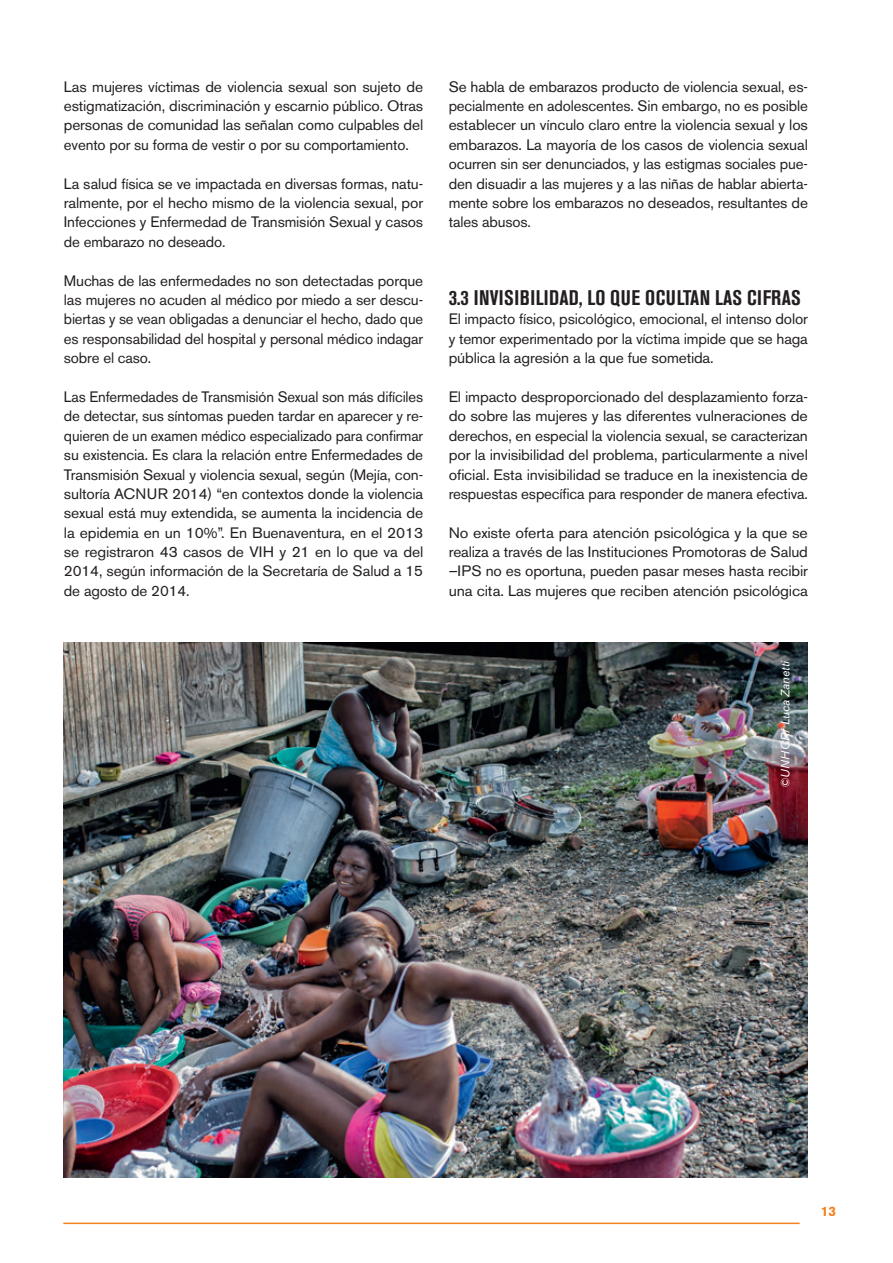
<style>
.page{position:relative;width:893px;height:1263px;background:#fff}
.page>*{position:absolute;margin:0;border:0;box-sizing:border-box;transform-origin:0 0}
.t1{font:700 condensed 21px "Akzidenz Grotesk BE";letter-spacing:.02em;color:#231f20}
.t2{font:15px/19.4px "Akzidenz Grotesk BE";letter-spacing:-.01em;color:#231f20;text-align:justify}
.t3{font:15px/19.4px "Akzidenz Grotesk BE";letter-spacing:-.01em;color:#231f20;text-align:justify;scale:1.04 1}
.t4{font:15px/19.4px "Akzidenz Grotesk BE";letter-spacing:-.01em;color:#231f20;text-align:justify;scale:1.06 1}
.t5{font:700 13.5px "Akzidenz Grotesk BE";color:#f58220}
.t6{font:italic 12px "Akzidenz Grotesk BE";color:#fff}
</style>
<div class="page">
<hr style="left:63px;top:1222px;width:737px;height:2px;background:#f58220">
<img style="left:64px;top:643px;width:744px;height:535px">
<p class="t2" style="left:64px;top:77px;width:361px">Las mujeres víctimas de violencia sexual son sujeto de estigmatización, discriminación y escarnio público. Otras personas de comunidad las señalan como culpables del evento por su forma de vestir o por su comportamiento.</p>
<p class="t2" style="left:64px;top:174px;width:361px">La salud física se ve impactada en diversas formas, natu&shy;ralmente, por el hecho mismo de la violencia sexual, por Infecciones y Enfermedad de Transmisión Sexual y casos de embarazo no deseado.</p>
<p class="t2" style="left:64px;top:271px;width:361px">Muchas de las enfermedades no son detectadas porque las mujeres no acuden al médico por miedo a ser descu&shy;biertas y se vean obligadas a denunciar el hecho, dado que es responsabilidad del hospital y personal médico indagar sobre el caso.</p>
<p class="t2" style="left:64px;top:387px;width:361px">Las Enfermedades de Transmisión Sexual son más difíciles de detectar, sus síntomas pueden tardar en aparecer y re&shy;quieren de un examen médico especializado para confirmar su existencia. Es clara la relación entre Enfermedades de Transmisión Sexual y violencia sexual, según (Mejía, con&shy;sultoría ACNUR 2014) “en contextos donde la violencia sexual está muy extendida, se aumenta la incidencia de la epidemia en un 10%”. En Buenaventura, en el 2013 se registraron 43 casos de VIH y 21 en lo que va del 2014, según información de la Secretaría de Salud a 15 de agosto de 2014.</p>
<p class="t2" style="left:449px;top:77px;width:361px">Se habla de embarazos producto de violencia sexual, es&shy;pecialmente en adolescentes. Sin embargo, no es posible establecer un vínculo claro entre la violencia sexual y los embarazos. La mayoría de los casos de violencia sexual ocurren sin ser denunciados, y las estigmas sociales pue&shy;den disuadir a las mujeres y a las niñas de hablar abierta&shy;mente sobre los embarazos no deseados, resultantes de tales abusos.</p>
<h1 class="t1" style="left:449px;top:286px;width:353px">3.3 INVISIBILIDAD, LO QUE OCULTAN LAS CIFRAS</h1>
<p class="t2" style="left:449px;top:309px;width:361px">El impacto físico, psicológico, emocional, el intenso dolor y temor experimentado por la víctima impide que se haga pública la agresión a la que fue sometida.</p>
<p class="t3" style="left:449px;top:387px;width:347px">El impacto desproporcionado del desplazamiento forza&shy;do sobre las mujeres y las diferentes vulneraciones de derechos, en especial la violencia sexual, se caracterizan por la invisibilidad del problema, particularmente a nivel oficial. Esta invisibilidad se traduce en la inexistencia de respuestas específica para responder de manera efectiva.</p>
<p class="t4" style="left:449px;top:523px;width:340px">No existe oferta para atención psicológica y la que se realiza a través de las Instituciones Promotoras de Salud –IPS no es oportuna, pueden pasar meses hasta recibir una cita. Las mujeres que reciben atención psicológica</p>
<p class="t6" style="left:778px;top:788px;width:128px;rotate:-90deg">©UNHCR/ Luca Zanetti</p>
<p class="t5" style="left:821px;top:1204px;width:17px">13</p>
</div>
